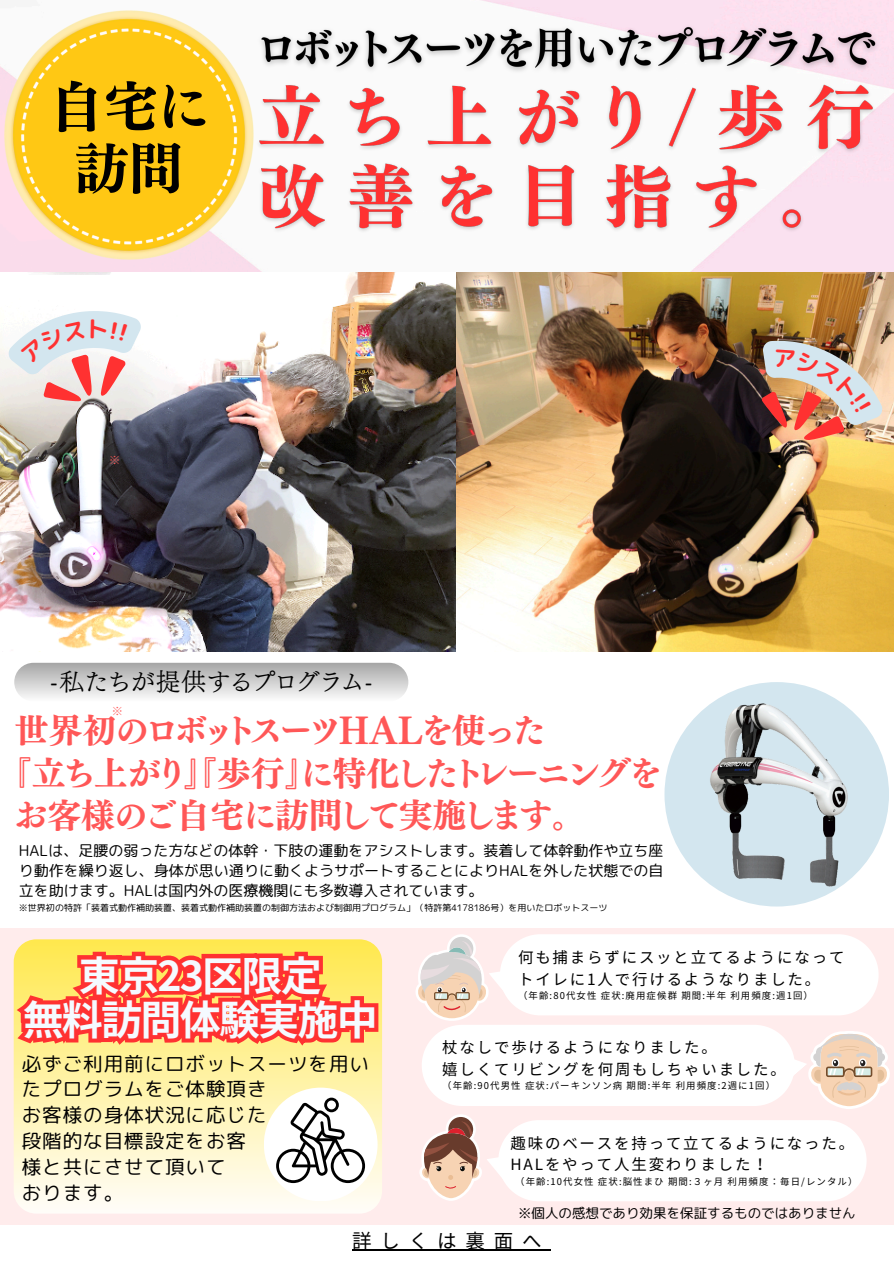
<style>
.page{position:relative;width:894px;height:1264px;background:#fff}
.page>*{position:absolute;margin:0;border:0;box-sizing:border-box;transform-origin:0 0}
.t1{font:54.15px/62.2px "TEST UD Mincho B";color:#000;text-align:center}
.t2{font:700 41.1px/44.4px "Noto Sans JP";letter-spacing:-.045em;color:#f5faff;text-align:center}
.t3{font:33.75px/42.6px "TEST UD Mincho B";color:#ff5757}
.t4{font:24.75px "TEST UD Mincho L";letter-spacing:.04em;color:#000}
.t5{font:19.5px/25.8px "rounded mplus 1 p regular";letter-spacing:.05em;color:#000}
.t6{font:19.5px "Noto Sans JP";letter-spacing:.45em;color:#000}
.t7{font:15.45px "Noto Sans JP";letter-spacing:.12em;color:#000}
.t8{font:15px/20.2px "rounded mplus 1 p regular";color:#000;text-align:justify}
.t9{font:13.5px "rounded mplus 1 p regular";color:#000}
.t10{font:10.5px "IP Aex Mincho";color:#ff5757}
.t11{font:9.45px "Noto Sans JP";letter-spacing:.12em;color:#000}
.t12{font:9px "rounded mplus 1 p regular";color:#000}
</style>
<div class="page">
<img style="left:4px;top:11px;width:249px;height:248px">
<div style="left:0;top:925px;width:893px;height:299px;background:#ffecec"></div>
<img style="left:455px;top:272px;width:438px;height:379px">
<img style="left:0;top:272px;width:455px;height:379px">
<div style="left:0;top:653px;width:893px;height:274px;background:#fff"></div>
<div style="left:664px;top:682px;width:224px;height:224px;background:#d3e6ef;border-radius:50%"></div>
<img style="left:679px;top:682px;width:194px;height:225px">
<div style="left:14px;top:662px;width:394px;height:39px;background:linear-gradient(to bottom,#a7a7a7,#fafafa);border-radius:19px"></div>
<svg style="left:14px;top:939px;width:368px;height:274px"></svg>
<div style="left:264px;top:1087px;width:113px;height:114px;background:#fff;border-radius:50%"></div>
<svg style="left:276px;top:1097px;width:89px;height:85px"></svg>
<svg style="left:416px;top:934px;width:474px;height:267px"></svg>
<hr style="left:352px;top:1249px;width:198px;height:1px;background:#000">
<img style="left:251px;top:78px;width:642px;height:160px">
<img style="left:251px;top:19px;width:635px;height:62px">
<svg style="left:9px;top:626px;width:373px;height:445px"></svg>
<img style="left:751px;top:322px;width:142px;height:121px">
<svg style="left:3px;top:298px;width:143px;height:121px"></svg>
<p class="t1" style="left:49px;top:75px;width:160px">自宅に訪問</p>
<h4 class="t10" style="left:109px;top:455px;width:12px">※</h4>
<p class="t4" style="left:49px;top:669px;width:325px">-私たちが提供するプログラム-</p>
<p class="t10" style="left:112px;top:705px;width:12px">※</p>
<p class="t3" style="left:15px;top:709px;width:646px">世界初のロボットスーツHALを使った<br>『立ち上がり』『歩行』に特化したトレーニングをお客様のご自宅に訪問して実施します。</p>
<p class="t8" style="left:19px;top:840px;width:645px">HALは、足腰の弱った方などの体幹・下肢の運動をアシストします。装着して体幹動作や立ち座り動作を繰り返し、身体が思い通りに動くようサポートすることによりHALを外した状態での自立を助けます。HALは国内外の医療機関にも多数導入されています。</p>
<h6 class="t12" style="left:19px;top:900px;width:590px">※世界初の特許「装着式動作補助装置、装着式動作補助装置の制御方法および制御用プログラム」（特許第4178186号）を用いたロボットスーツ</h6>
<h3 class="t7" style="left:518px;top:945px;width:328px">何も捕まらずにスッと立てるようになって</h3>
<p class="t7" style="left:518px;top:966px;width:303px">トイレに1人で行けるようなりました。</p>
<p class="t11" style="left:518px;top:988px;width:296px">（年齢:80代女性症状:廃用症候群期間:半年利用頻度:週1回）</p>
<p class="t2" style="left:23px;top:951px;width:356px">東京23区限定<br>無料訪問体験実施中</p>
<p class="t7" style="left:442px;top:1035px;width:276px">杖なしで歩けるようになりました。</p>
<h2 class="t7" style="left:442px;top:1056px;width:345px">嬉しくてリビングを何周もしちゃいました。</h2>
<p class="t11" style="left:442px;top:1078px;width:334px">（年齢:90代男性症状:パーキンソン病期間:半年利用頻度:2週に1回）</p>
<h5 class="t5" style="left:22px;top:1050px;width:349px">必ずご利用前にロボットスーツを用いたプログラムをご体験頂き<br>お客様の身体状況に応じた<br>段階的な目標設定をお客<br>様と共にさせて頂いて<br>おります。</h5>
<p class="t6" style="left:352px;top:1225px;width:191px">詳しくは裏面へ</p>
<p class="t7" style="left:510px;top:1130px;width:345px">趣味のベースを持って立てるようになった。</p>
<p class="t7" style="left:510px;top:1151px;width:259px">HALをやって人生変わりました！</p>
<p class="t11" style="left:515px;top:1173px;width:343px">（年齢:10代女性症状:脳性まひ期間:３ヶ月 利用頻度：毎日/レンタル）</p>
<p class="t9" style="left:518px;top:1203px;width:339px">※個人の感想であり効果を保証するものではありません</p>
</div>
